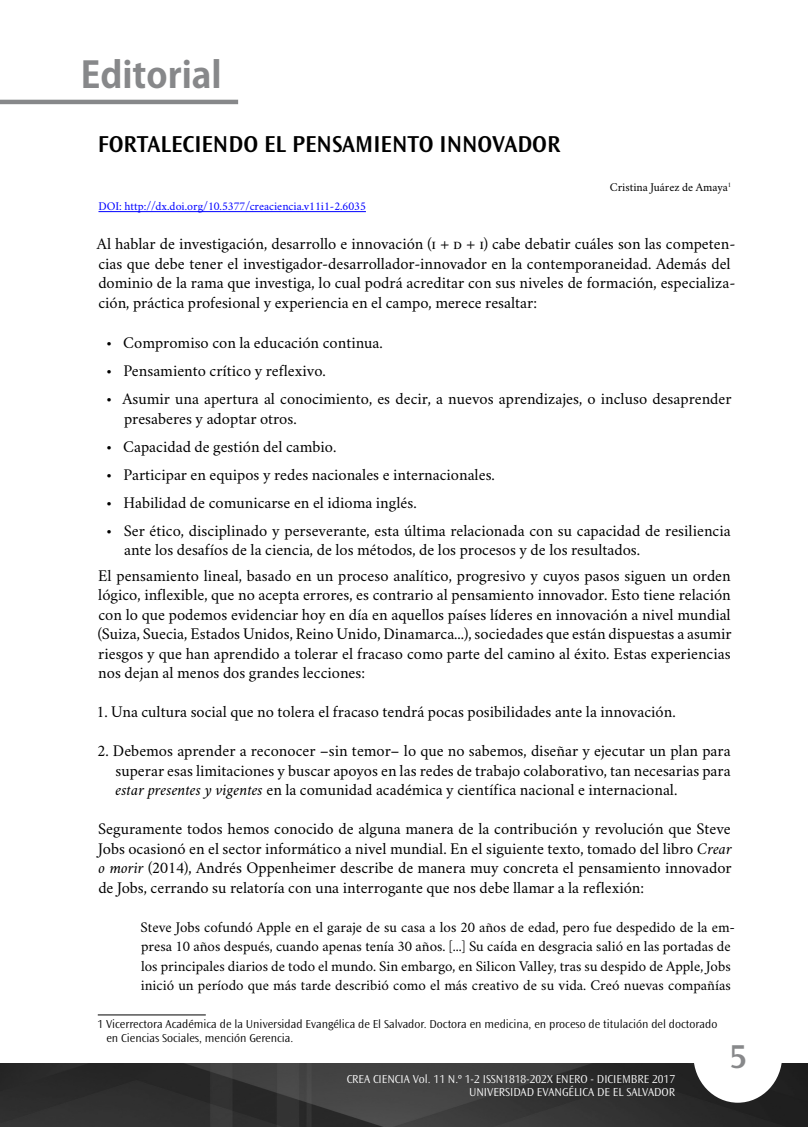
<style>
.page{position:relative;width:808px;height:1127px;background:#fff}
.page>*{position:absolute;margin:0;border:0;box-sizing:border-box;transform-origin:0 0}
.t1{font:700 36px "Koz Go Pro";color:#87888a}
.t2{font:600 34.5px "Ocean Sans Std";color:#87888a}
.t3{font:600 24px "Ocean Sans Std";color:#000}
.t4{font:16.5px/19.5px "Crimson";color:#000}
.t5{font:15px/19.5px "Crimson";color:#000}
.t6{font:300 12px/13.5px "Ocean Sans Std";color:#000}
.t7{font:300 12px/13.5px "Ocean Sans Std";color:#fff;text-align:right}
.t8{font:12px "Crimson";color:#00f}
.t9{font:12px "Crimson";color:#000}
.s1{font-style:italic}
</style>
<div class="page">
<img style="left:0;top:1063px;width:808px;height:64px">
<div style="left:693px;top:1008px;width:89px;height:94px;background:#fff;border-radius:50%"></div>
<hr style="left:98px;top:211px;width:268px;height:1px;background:#00f">
<hr style="left:98px;top:1014px;width:108px;height:1px;background:#000">
<hr style="left:0;top:100px;width:238px;height:4px;background:#87888a">
<h1 class="t1" style="left:81px;top:52px;width:142px">Editorial</h1>
<h3 class="t3" style="left:98px;top:130px;width:464px">FORTALECIENDO EL PENSAMIENTO INNOVADOR</h3>
<p class="t9" style="left:610px;top:177px;width:123px">Cristina Juárez de Amaya<sup>1</sup></p>
<p class="t8" style="left:98px;top:197px;width:269px">DOI: http://dx.doi.org/10.5377/creaciencia.v11i1-2.6035</p>
<p class="t4" style="left:97px;top:232px;width:640px">Al hablar de investigación, desarrollo e innovación (i + d + i) cabe debatir cuáles son las competen&shy;cias que debe tener el investigador-desarrollador-innovador en la contemporaneidad. Además del dominio de la rama que investiga, lo cual podrá acreditar con sus niveles de formación, especializa&shy;ción, práctica profesional y experiencia en el campo, merece resaltar:</p>
<p class="t4" style="left:106px;top:331px;width:278px">• Compromiso con la educación continua.</p>
<p class="t4" style="left:106px;top:359px;width:221px">• Pensamiento crítico y reflexivo.</p>
<p class="t4" style="left:124px;top:387px;width:609px;text-indent:-18px">• Asumir una apertura al conocimiento, es decir, a nuevos aprendizajes, o incluso desaprender presaberes y adoptar otros.</p>
<p class="t4" style="left:106px;top:435px;width:232px">• Capacidad de gestión del cambio.</p>
<p class="t4" style="left:106px;top:463px;width:390px">• Participar en equipos y redes nacionales e internacionales.</p>
<p class="t4" style="left:106px;top:491px;width:312px">• Habilidad de comunicarse en el idioma inglés.</p>
<p class="t4" style="left:124px;top:519px;width:608px;text-indent:-18px">• Ser ético, disciplinado y perseverante, esta última relacionada con su capacidad de resiliencia ante los desafíos de la ciencia, de los métodos, de los procesos y de los resultados.</p>
<p class="t4" style="left:98px;top:563px;width:635px;text-align:justify">El pensamiento lineal, basado en un proceso analítico, progresivo y cuyos pasos siguen un orden lógico, inflexible, que no acepta errores, es contrario al pensamiento innovador. Esto tiene relación con lo que podemos evidenciar hoy en día en aquellos países líderes en innovación a nivel mundial (Suiza, Suecia, Estados Unidos, Reino Unido, Dinamarca...), sociedades que están dispuestas a asumir riesgos y que han aprendido a tolerar el fracaso como parte del camino al éxito. Estas experiencias nos dejan al menos dos grandes lecciones:</p>
<p class="t4" style="left:96px;top:700px;width:581px">1. Una cultura social que no tolera el fracaso tendrá pocas posibilidades ante la innovación.</p>
<p class="t4" style="left:116px;top:739px;width:617px;text-align:justify;text-indent:-18px">2. Debemos aprender a reconocer –sin temor– lo que no sabemos, diseñar y ejecutar un plan para superar esas limitaciones y buscar apoyos en las redes de trabajo colaborativo, tan necesarias para <span class="s1">estar presentes y vigentes</span> en la comunidad académica y científica nacional e internacional.</p>
<p class="t4" style="left:98px;top:817px;width:635px;text-align:justify">Seguramente todos hemos conocido de alguna manera de la contribución y revolución que Steve Jobs ocasionó en el sector informático a nivel mundial. En el siguiente texto, tomado del libro <span class="s1">Crear o morir</span> (2014), Andrés Oppenheimer describe de manera muy concreta el pensamiento innovador de Jobs, cerrando su relatoría con una interrogante que nos debe llamar a la reflexión:</p>
<p class="t5" style="left:141px;top:915px;width:596px">Steve Jobs cofundó Apple en el garaje de su casa a los 20 años de edad, pero fue despedido de la em&shy;presa 10 años después, cuando apenas tenía 30 años. [...] Su caída en desgracia salió en las portadas de los principales diarios de todo el mundo. Sin embargo, en Silicon Valley, tras su despido de Apple, Jobs inició un período que más tarde describió como el más creativo de su vida. Creó nuevas compañías</p>
<p class="t6" style="left:106px;top:1018px;width:612px;text-indent:-9px">1 Vicerrectora Académica de la Universidad Evangélica de El Salvador. Doctora en medicina, en proceso de titulación del doctorado en Ciencias Sociales, mención Gerencia.</p>
<h2 class="t2" style="left:729px;top:1037px;width:19px">5</h2>
<p class="t7" style="left:347px;top:1072px;width:330px">CREA CIENCIA Vol. 11 N.º 1-2 ISSN1818-202X ENERO - DICIEMBRE 2017<br>UNIVERSIDAD EVANGÉLICA DE EL SALVADOR</p>
</div>
